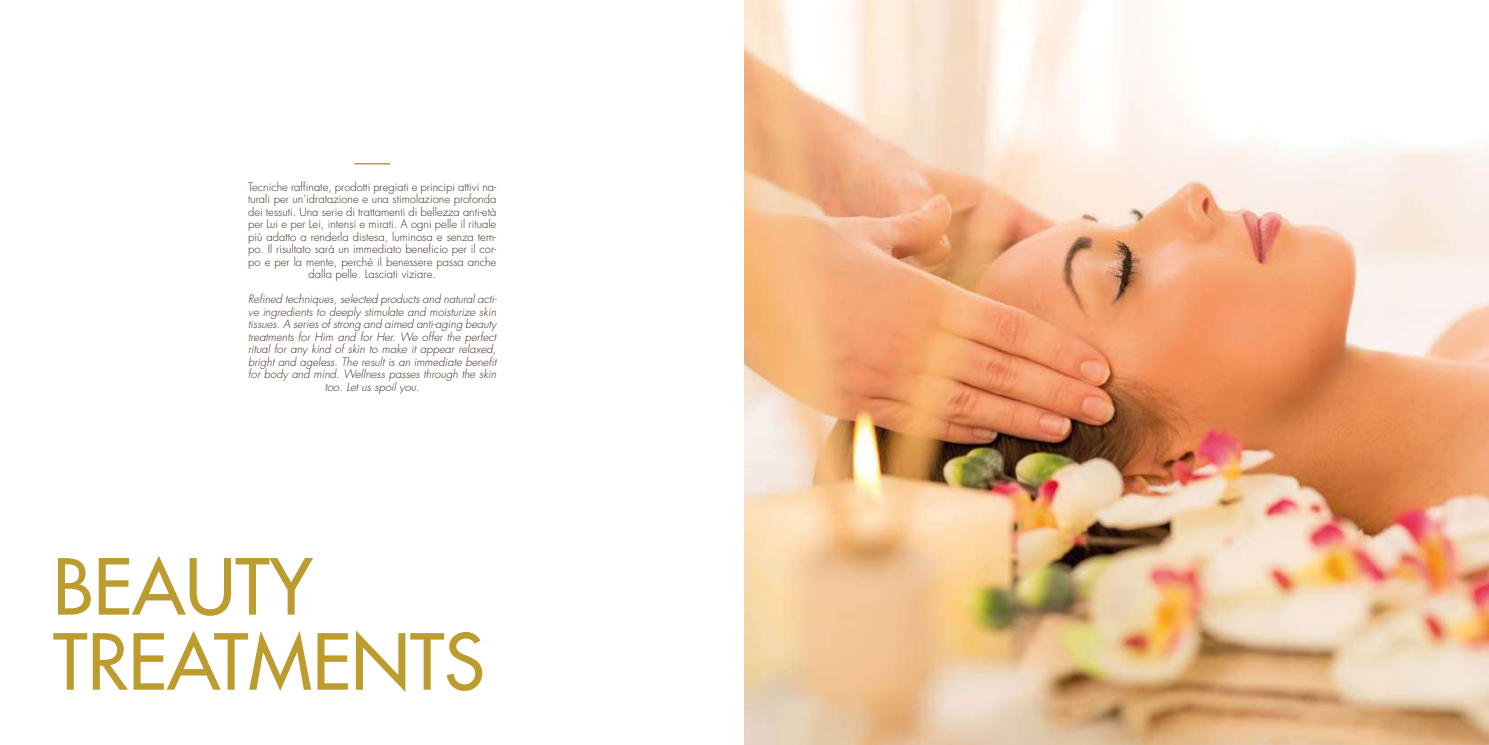
<style>
.page{position:relative;width:1489px;height:745px;background:#fff}
.page>*{position:absolute;margin:0;border:0;box-sizing:border-box;transform-origin:0 0}
.t1{font:75px/75px "Futura";color:#ae8700}
.t2{font:300 11.25px/12.5px "Futura";color:#3f2a22;text-align:center}
.t3{font:italic 300 11.25px/12.5px "Futura";color:#3f2a22;text-align:center}
</style>
<div class="page">
<hr style="left:354px;top:163px;width:36px;height:1px;background:#ae8700">
<img style="left:744px;top:0;width:744px;height:744px">
<p class="t2" style="left:248px;top:180px;width:250px">Tecniche raffinate, prodotti pregiati e principi attivi na&shy;turali per un’idratazione e una stimolazione profonda dei tessuti. Una serie di trattamenti di bellezza anti-età per Lui e per Lei, intensi e mirati. A ogni pelle il rituale più adatto a renderla distesa, luminosa e senza tem&shy;po. Il risultato sarà un immediato beneficio per il cor&shy;po e per la mente, perché il benessere passa anche dalla pelle. Lasciati viziare.</p>
<p class="t3" style="left:248px;top:293px;width:250px">Refined techniques, selected products and natural acti&shy;ve ingredients to deeply stimulate and moisturize skin tissues. A series of strong and aimed anti-aging beauty treatments for Him and for Her. We offer the perfect ritual for any kind of skin to make it appear relaxed, bright and ageless. The result is an immediate benefit for body and mind. Wellness passes through the skin too. Let us spoil you.</p>
<h1 class="t1" style="left:53px;top:549px;width:433px">BEAUTY<br>TREATMENTS</h1>
</div>
